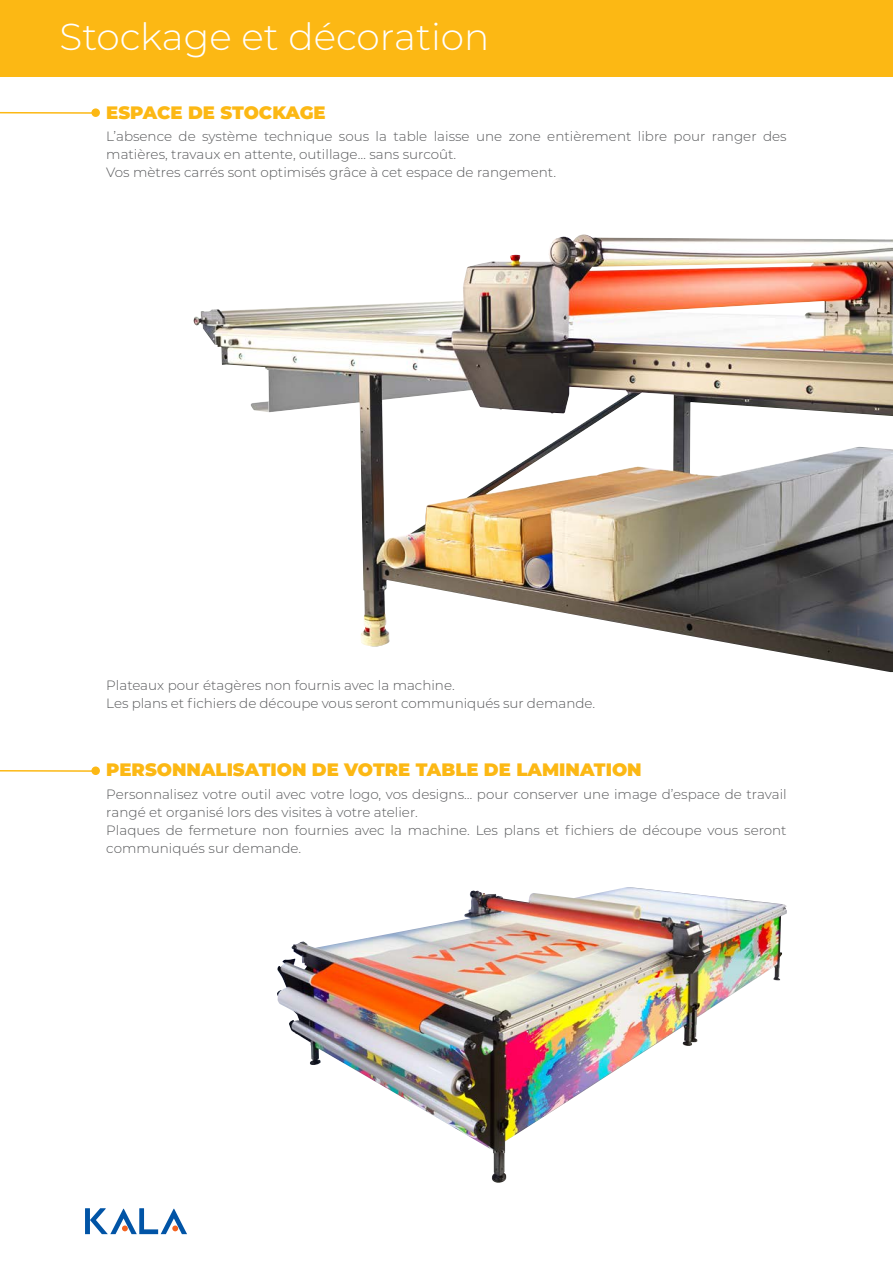
<style>
.page{position:relative;width:893px;height:1263px;background:#fff}
.page>*{position:absolute;margin:0;border:0;box-sizing:border-box;transform-origin:0 0}
.t1{font:300 37.5px "Montserrat";color:#fff}
.t2{font:900 18px "Montserrat";color:#fcb814}
.t3{font:300 13.5px/18px "Montserrat";color:#57585a}
</style>
<div class="page">
<svg style="left:85px;top:1208px;width:102px;height:26px"></svg>
<div style="left:0;top:0;width:893px;height:77px;background:#fcb814"></div>
<img style="left:193px;top:234px;width:700px;height:438px">
<img style="left:310px;top:887px;width:477px;height:296px">
<img style="left:277px;top:887px;width:351px;height:156px">
<div style="left:91px;top:108px;width:9px;height:9px;background:#fcb814;border-radius:50%"></div>
<hr style="left:0;top:112px;width:96px;height:2px;background:#fcb814">
<div style="left:91px;top:766px;width:9px;height:9px;background:#fcb814;border-radius:50%"></div>
<hr style="left:0;top:770px;width:96px;height:2px;background:#fcb814">
<h1 class="t1" style="left:60px;top:11px;width:431px">Stockage et décoration</h1>
<h2 class="t2" style="left:106px;top:99px;width:221px">ESPACE DE STOCKAGE</h2>
<p class="t3" style="left:106px;top:127px;width:682px">L’absence de système technique sous la table laisse une zone entièrement libre pour ranger des matières, travaux en attente, outillage… sans surcoût.<br>Vos mètres carrés sont optimisés grâce à cet espace de rangement.</p>
<p class="t3" style="left:106px;top:675px;width:490px">Plateaux pour étagères non fournis avec la machine.<br>Les plans et fichiers de découpe vous seront communiqués sur demande.</p>
<h2 class="t2" style="left:106px;top:756px;width:537px">PERSONNALISATION DE VOTRE TABLE DE LAMINATION</h2>
<p class="t3" style="left:106px;top:785px;width:682px">Personnalisez votre outil avec votre logo, vos designs… pour conserver une image d’espace de travail rangé et organisé lors des visites à votre atelier.<br>Plaques de fermeture non fournies avec la machine. Les plans et fichiers de découpe vous seront communiqués sur demande.</p>
</div>
